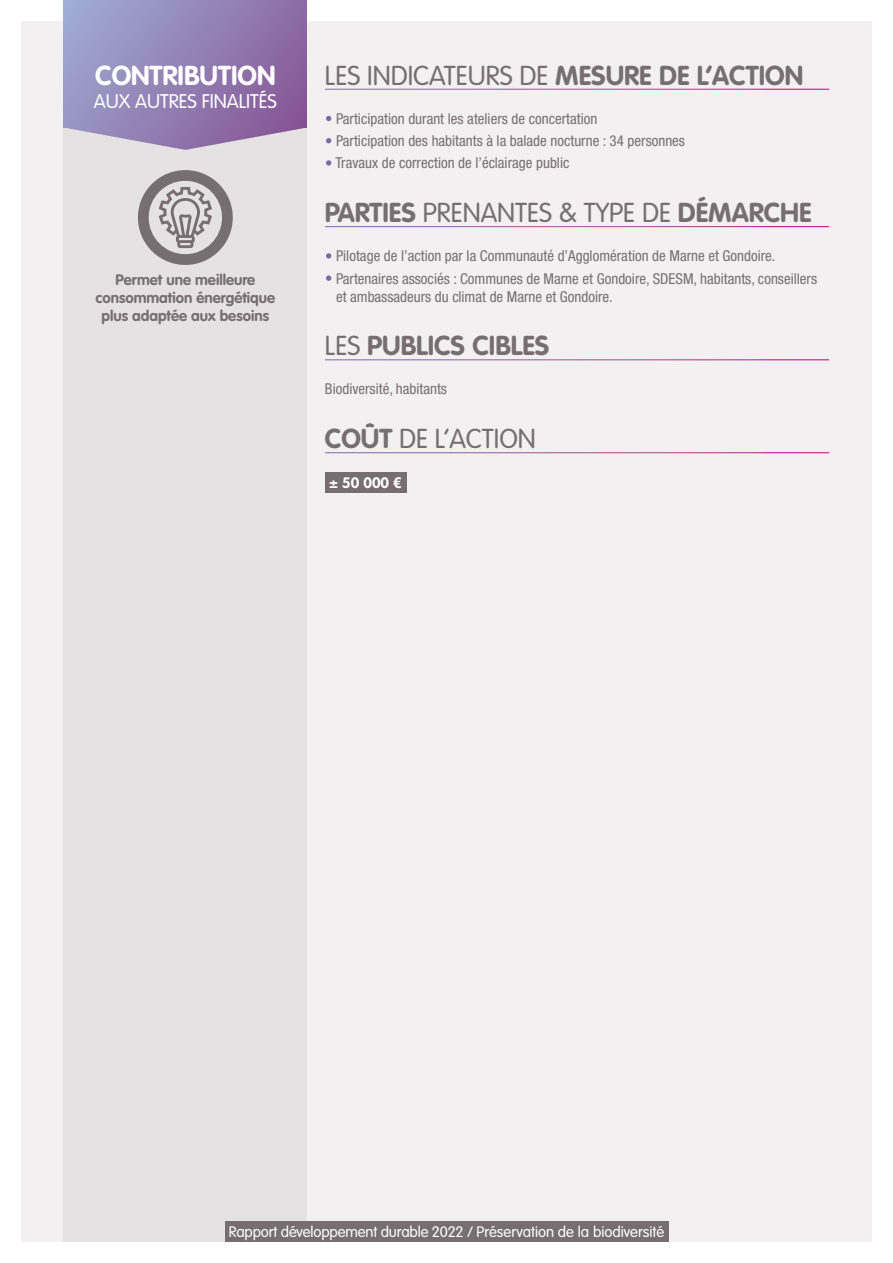
<style>
.page{position:relative;width:893px;height:1263px;background:#fff}
.page>*{position:absolute;margin:0;border:0;box-sizing:border-box;transform-origin:0 0}
.t1{font:300 27px "VAG Rounded Std";color:#776e72}
.t2{font:700 27px "VAG Rounded Std";color:#776e72}
.t3{font:700 27px "VAG Rounded Std";color:#fff}
.t4{font:300 19.5px "VAG Rounded Std";color:#fff}
.t5{font:condensed 15px/18px "Helvetica Neue LT Std";color:#776e72}
.t6{font:700 15px/18px "VAG Rounded Std";color:#776e72;text-align:center}
.t7{font:300 15px "VAG Rounded Std";letter-spacing:-.01em;color:#fff}
.t8{font:700 15px "VAG Rounded Std";color:#fff}
.s1{font-weight:700}
.s2{color:#fff}
.s3{font-weight:300}
</style>
<div class="page">
<div style="left:21px;top:21px;width:851px;height:1221px;background:#f2f0f1"></div>
<div style="left:64px;top:21px;width:243px;height:1221px;background:#e5e2e3"></div>
<div style="left:64px;top:0;width:243px;height:128px;background:linear-gradient(to right,#9da4cd,#895f9c)"></div>
<svg style="left:67px;top:128px;width:237px;height:22px"></svg>
<hr style="left:325px;top:89px;width:504px;height:1px;background:#fff">
<hr style="left:325px;top:226px;width:504px;height:1px;background:#fff">
<hr style="left:325px;top:359px;width:504px;height:1px;background:#fff">
<hr style="left:325px;top:452px;width:504px;height:1px;background:#fff">
<div style="left:325px;top:472px;width:81px;height:20px;background:#776e72"></div>
<svg style="left:138px;top:170px;width:95px;height:95px"></svg>
<div style="left:224px;top:1222px;width:444px;height:20px;background:#776e72"></div>
<h1 class="t3" style="left:95px;top:59px;width:182px">CONTRIBUTION</h1>
<h2 class="t4" style="left:94px;top:90px;width:185px">AUX AUTRES FINALITÉS</h2>
<p class="t6" style="left:95px;top:271px;width:181px">Permet une meilleure consommation énergétique plus adaptée aux besoins</p>
<h1 class="t1" style="left:325px;top:60px;width:480px">LES INDICATEURS DE <span class="s1">MESURE DE L’ACTION</span></h1>
<p class="t5" style="left:325px;top:109px;width:274px"><span class="s2">•</span> Participation durant les ateliers de concertation</p>
<p class="t5" style="left:325px;top:132px;width:362px"><span class="s2">•</span> Participation des habitants à la balade nocturne : 34 personnes</p>
<p class="t5" style="left:325px;top:154px;width:246px"><span class="s2">•</span> Travaux de correction de l’éclairage public</p>
<h1 class="t1" style="left:325px;top:197px;width:488px"><span class="s1">PARTIES</span> PRENANTES &amp; TYPE DE <span class="s1">DÉMARCHE</span></h1>
<p class="t5" style="left:325px;top:247px;width:452px"><span class="s2">•</span> Pilotage de l’action par la Communauté d’Agglomération de Marne et Gondoire.</p>
<p class="t5" style="left:336px;top:269px;width:483px;text-indent:-11px"><span class="s2">•</span> Partenaires associés : Communes de Marne et Gondoire, SDESM, habitants, conseillers et ambassadeurs du climat de Marne et Gondoire.</p>
<h1 class="t2" style="left:325px;top:330px;width:226px"><span class="s3">LES</span> PUBLICS CIBLES</h1>
<p class="t5" style="left:325px;top:380px;width:124px">Biodiversité, habitants</p>
<h1 class="t1" style="left:325px;top:423px;width:213px"><span class="s1">COÛT</span> DE L’ACTION</h1>
<p class="t8" style="left:329px;top:474px;width:74px">± 50 000 €</p>
<p class="t7" style="left:229px;top:1223px;width:437px">Rapport développement durable 2022 / Préservation de la biodiversité</p>
</div>
